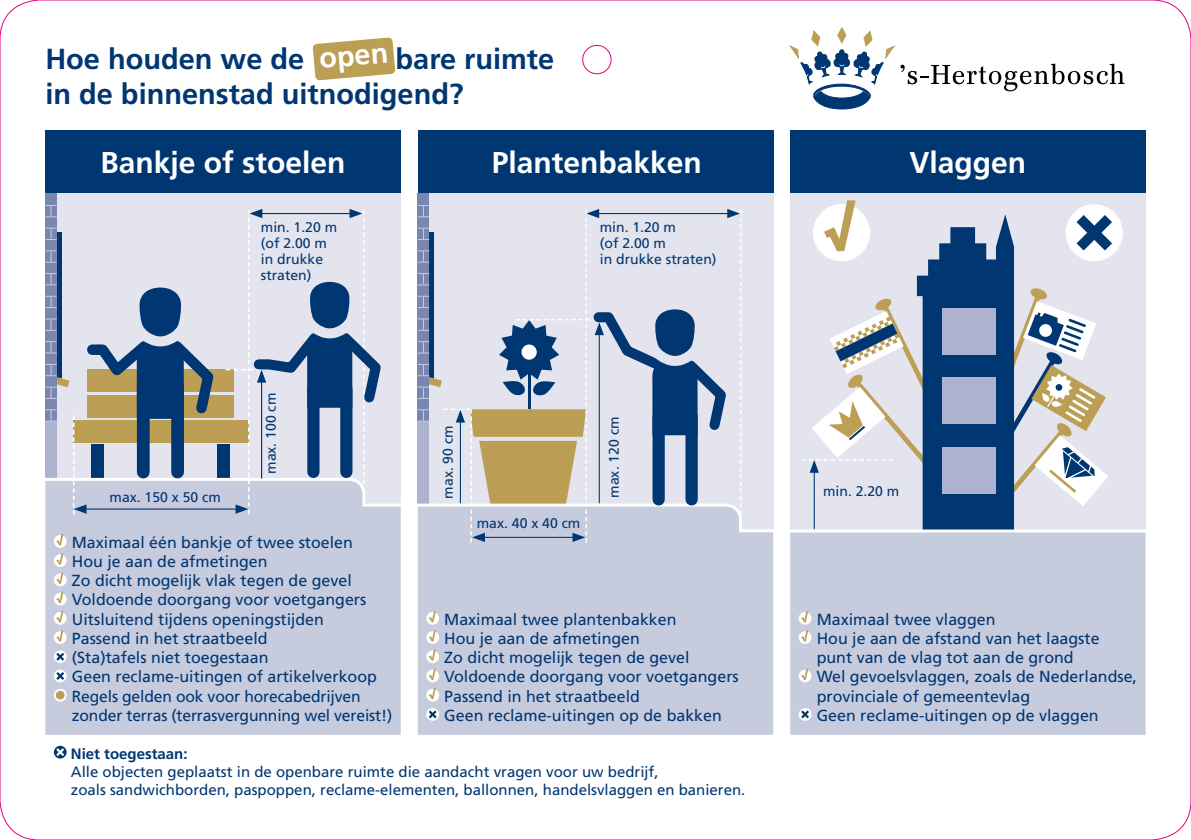
<style>
.page{position:relative;width:1191px;height:840px;background:#fff}
.page>*{position:absolute;margin:0;border:0;box-sizing:border-box;transform-origin:0 0}
.t1{font:700 30px "Frutiger LT Com";color:#fff}
.t2{font:700 29px/34.8px "Frutiger LT Com";color:#003772}
.t3{font:700 29px "Frutiger LT Com";color:#fff}
.t4{font:16px/19.2px "Frutiger LT Com";color:#003772}
.t5{font:15px/18px "Frutiger LT Com";color:#003772}
.t6{font:700 15px "Frutiger LT Com";color:#003772}
.t7{font:14px/16px "Frutiger LT Com";color:#003772}
</style>
<div class="page">
<div style="left:45px;top:130px;width:356px;height:601px;background:#e3e4ee"></div>
<div style="left:418px;top:130px;width:355px;height:601px;background:#e3e4ee"></div>
<div style="left:790px;top:130px;width:355px;height:601px;background:#e3e4ee"></div>
<div style="left:45px;top:130px;width:356px;height:63px;background:#003772"></div>
<div style="left:418px;top:130px;width:355px;height:63px;background:#003772"></div>
<div style="left:790px;top:130px;width:355px;height:63px;background:#003772"></div>
<div style="left:88px;top:369px;width:146px;height:22px;background:#bd9e55"></div>
<div style="left:88px;top:394px;width:146px;height:23px;background:#bd9e55"></div>
<div style="left:73px;top:420px;width:175px;height:23px;background:#bd9e55"></div>
<div style="left:217px;top:444px;width:13px;height:34px;background:#003772"></div>
<div style="left:418px;top:193px;width:11px;height:306px;background:#7987b0"></div>
<div style="left:56px;top:232px;width:6px;height:146px;background:#003772"></div>
<div style="left:45px;top:193px;width:12px;height:275px;background:#7987b0"></div>
<svg style="left:45px;top:205px;width:12px;height:12px"></svg>
<svg style="left:45px;top:227px;width:12px;height:13px"></svg>
<svg style="left:45px;top:250px;width:12px;height:12px"></svg>
<div style="left:45px;top:477px;width:356px;height:258px;background:#c7cbde"></div>
<div style="left:417px;top:502px;width:357px;height:233px;background:#c7cbde"></div>
<div style="left:790px;top:527px;width:356px;height:208px;background:#c7cbde"></div>
<svg style="left:801px;top:200px;width:321px;height:330px"></svg>
<svg style="left:426px;top:611px;width:13px;height:13px"></svg>
<svg style="left:429px;top:610px;width:7px;height:12px"></svg>
<svg style="left:426px;top:630px;width:13px;height:13px"></svg>
<svg style="left:429px;top:630px;width:7px;height:11px"></svg>
<svg style="left:426px;top:650px;width:13px;height:12px"></svg>
<svg style="left:429px;top:649px;width:7px;height:11px"></svg>
<svg style="left:426px;top:669px;width:13px;height:13px"></svg>
<svg style="left:429px;top:668px;width:7px;height:11px"></svg>
<svg style="left:426px;top:688px;width:13px;height:13px"></svg>
<svg style="left:429px;top:687px;width:7px;height:12px"></svg>
<svg style="left:426px;top:707px;width:13px;height:13px"></svg>
<svg style="left:54px;top:534px;width:13px;height:13px"></svg>
<svg style="left:56px;top:534px;width:7px;height:11px"></svg>
<div style="left:54px;top:554px;width:13px;height:12px;background:#fff;border-radius:50%"></div>
<svg style="left:56px;top:553px;width:7px;height:11px"></svg>
<svg style="left:54px;top:573px;width:13px;height:13px"></svg>
<svg style="left:56px;top:572px;width:7px;height:11px"></svg>
<svg style="left:54px;top:592px;width:13px;height:13px"></svg>
<svg style="left:56px;top:591px;width:7px;height:12px"></svg>
<svg style="left:54px;top:611px;width:13px;height:13px"></svg>
<svg style="left:56px;top:610px;width:7px;height:12px"></svg>
<svg style="left:54px;top:630px;width:13px;height:13px"></svg>
<svg style="left:56px;top:630px;width:7px;height:11px"></svg>
<svg style="left:54px;top:650px;width:13px;height:12px"></svg>
<svg style="left:54px;top:669px;width:13px;height:13px"></svg>
<div style="left:55px;top:689px;width:11px;height:11px;background:#bd9e55;border-radius:50%"></div>
<div style="left:54px;top:688px;width:13px;height:13px;border:2px solid #fff;border-radius:50%"></div>
<svg style="left:798px;top:611px;width:13px;height:13px"></svg>
<svg style="left:801px;top:610px;width:7px;height:12px"></svg>
<svg style="left:798px;top:630px;width:13px;height:13px"></svg>
<svg style="left:801px;top:630px;width:7px;height:11px"></svg>
<svg style="left:798px;top:669px;width:13px;height:13px"></svg>
<svg style="left:801px;top:668px;width:7px;height:11px"></svg>
<svg style="left:798px;top:707px;width:13px;height:13px"></svg>
<svg style="left:54px;top:745px;width:13px;height:13px"></svg>
<svg style="left:312px;top:37px;width:83px;height:44px"></svg>
<svg style="left:900px;top:64px;width:224px;height:27px"></svg>
<svg style="left:790px;top:28px;width:104px;height:81px"></svg>
<hr style="left:83px;top:508px;width:156px;height:1px;background:#003772">
<svg style="left:45px;top:273px;width:174px;height:241px"></svg>
<svg style="left:226px;top:209px;width:161px;height:305px"></svg>
<svg style="left:418px;top:205px;width:323px;height:337px"></svg>
<div style="left:582px;top:45px;width:29px;height:29px;border:1px solid #e2007a;border-radius:50%"></div>
<h2 class="t2" style="left:45px;top:42px;width:260px">Hoe houden we de</h2>
<h2 class="t3" style="left:318px;top:41px;width:71px;rotate:-5deg">open</h2>
<h2 class="t2" style="left:45px;top:42px;width:510px;text-indent:350px">bare ruimte in de binnenstad uitnodigend?</h2>
<h1 class="t1" style="left:100px;top:145px;width:247px">Bankje of stoelen</h1>
<h1 class="t1" style="left:492px;top:145px;width:212px">Plantenbakken</h1>
<h1 class="t1" style="left:909px;top:145px;width:118px">Vlaggen</h1>
<p class="t7" style="left:261px;top:219px;width:78px">min. 1.20 m (of 2.00 m in drukke straten)</p>
<p class="t7" style="left:110px;top:489px;width:113px">max. 150 x 50 cm</p>
<p class="t7" style="left:263px;top:473px;width:82px;rotate:-90deg">max. 100 cm</p>
<p class="t4" style="left:72px;top:532px;width:322px">Maximaal één bankje of twee stoelen<br>Hou je aan de afmetingen<br>Zo dicht mogelijk vlak tegen de gevel Voldoende doorgang voor voetgangers Uitsluitend tijdens openingstijden<br>Passend in het straatbeeld<br>(Sta)tafels niet toegestaan<br>Geen reclame-uitingen of artikelverkoop Regels gelden ook voor horecabedrijven zonder terras (terrasvergunning wel vereist!)</p>
<p class="t7" style="left:600px;top:219px;width:118px">min. 1.20 m<br>(of 2.00 m<br>in drukke straten)</p>
<p class="t7" style="left:440px;top:498px;width:75px;rotate:-90deg">max. 90 cm</p>
<p class="t7" style="left:477px;top:515px;width:105px">max. 40 x 40 cm</p>
<p class="t7" style="left:606px;top:497px;width:82px;rotate:-90deg">max. 120 cm</p>
<p class="t4" style="left:444px;top:609px;width:296px">Maximaal twee plantenbakken<br>Hou je aan de afmetingen<br>Zo dicht mogelijk tegen de gevel<br>Voldoende doorgang voor voetgangers<br>Passend in het straatbeeld<br>Geen reclame-uitingen op de bakken</p>
<p class="t6" style="left:71px;top:744px;width:118px">Niet toegestaan:</p>
<p class="t5" style="left:71px;top:762px;width:676px">Alle objecten geplaatst in de openbare ruimte die aandacht vragen voor uw bedrijf,<br>zoals sandwichborden, paspoppen, reclame-elementen, ballonnen, handelsvlaggen en banieren.</p>
<p class="t7" style="left:823px;top:483px;width:78px">min. 2.20 m</p>
<p class="t4" style="left:816px;top:609px;width:322px">Maximaal twee vlaggen<br>Hou je aan de afstand van het laagste punt van de vlag tot aan de grond<br>Wel gevoelsvlaggen, zoals de Nederlandse, provinciale of gemeentevlag<br>Geen reclame-uitingen op de vlaggen</p>
</div>
